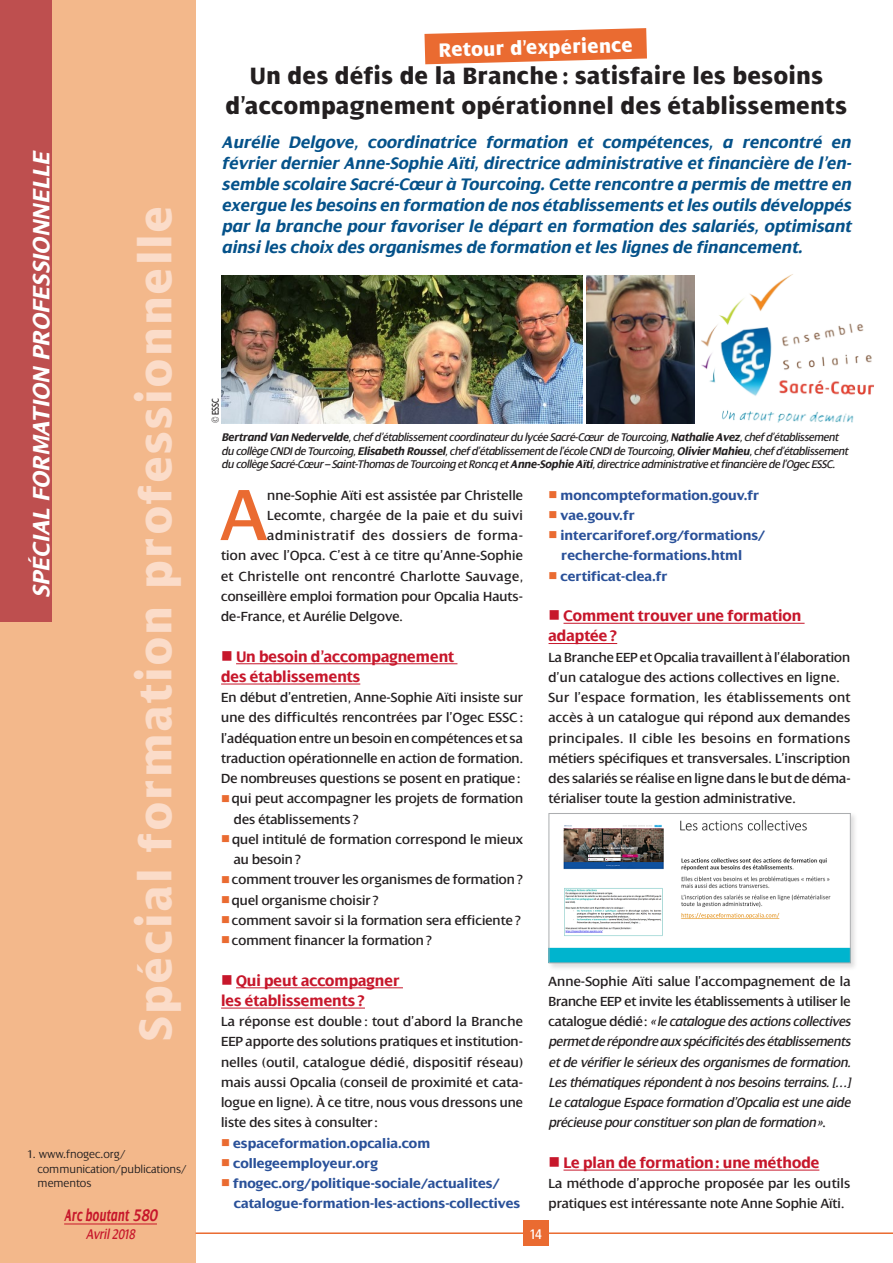
<style>
.page{position:relative;width:893px;height:1263px;background:#fff}
.page>*{position:absolute;margin:0;border:0;box-sizing:border-box;transform-origin:0 0}
.t1{font:77.55px "Dialog";color:#ea6b31}
.t2{font:800 49.5px "Dialog";letter-spacing:.06em;color:#fbdcc9;scale:.9 1}
.t3{font:800 25.5px/30px "Dialog";letter-spacing:.02em;color:#231f20;text-align:center;scale:.9 1}
.t4{font:italic 700 25.5px "Dialog";color:#fff}
.t5{font:800 21px "Dialog";color:#fff;scale:.9 1}
.t6{font:italic 700 18px/21px "Dialog";letter-spacing:-.005em;color:#05528a;text-align:justify}
.t7{font:italic 700 18px "Dialog";letter-spacing:.02em;color:#c7172b;scale:.65 1}
.t8{font:700 16.5px/20.2px "Dialog";color:#c7172b;scale:.95 1}
.t9{font:italic 15px "Dialog";color:#c7172b;scale:.85 1}
.t10{font:15px "Dialog";color:#fff;scale:.85 1}
.t11{font:14.25px/20.2px "Dialog";color:#231f20}
.t12{font:italic 14.25px/20.2px "Dialog";letter-spacing:-.015em;color:#231f20;text-align:justify}
.t13{font:700 14.25px/20.2px "Dialog";color:#2a5199}
.t14{font:14.25px "Dialog";letter-spacing:.025em;color:#231f20}
.t15{font:14.25px "Dialog";letter-spacing:.02em;color:#231f20}
.t16{font:14.25px "Dialog";letter-spacing:.045em;color:#231f20}
.t17{font:italic 12px/13.5px "Dialog";letter-spacing:-.02em;color:#231f20}
.t18{font:300 12px/14.4px "Dialog";letter-spacing:-.01em;color:#231f20}
.t19{font:10.5px "Dialog";color:#231f20;scale:.8 1}
.s1{font-weight:700}
.s2{color:#ea6b31}
.s3{font-style:normal}
</style>
<div class="page">
<div style="left:0;top:0;width:196px;height:1263px;background:#f3b88b"></div>
<div style="left:0;top:0;width:51px;height:621px;background:#be4f4f"></div>
<hr style="left:196px;top:1232px;width:697px;height:2px;background:#ea6b31">
<div style="left:523px;top:1220px;width:26px;height:26px;background:#ea6b31"></div>
<hr style="left:64px;top:1223px;width:93px;height:1px;background:#c7172b">
<hr style="left:236px;top:663px;width:221px;height:1px;background:#c7172b">
<hr style="left:221px;top:684px;width:139px;height:1px;background:#c7172b">
<hr style="left:236px;top:987px;width:167px;height:1px;background:#c7172b">
<hr style="left:221px;top:1008px;width:144px;height:1px;background:#c7172b">
<hr style="left:563px;top:623px;width:242px;height:1px;background:#c7172b">
<hr style="left:549px;top:643px;width:68px;height:1px;background:#c7172b">
<hr style="left:563px;top:1170px;width:256px;height:1px;background:#c7172b">
<div style="left:547px;top:811px;width:311px;height:160px;background:#231f20;opacity:.15"></div>
<img style="left:551px;top:815px;width:298px;height:146px">
<div style="left:549px;top:813px;width:302px;height:150px;border:1px solid #abadaf"></div>
<img style="left:221px;top:275px;width:362px;height:148px">
<img style="left:586px;top:275px;width:108px;height:148px">
<img style="left:701px;top:274px;width:173px;height:148px">
<svg style="left:424px;top:28px;width:223px;height:36px;background:#ed8251"></svg>
<h3 class="t4" style="left:27px;top:598px;width:448px;rotate:-90deg">SPÉCIAL Formation professionnelle</h3>
<h2 class="t2" style="left:129px;top:1041px;width:930px;rotate:-90deg">Spécial formation professionnelle</h2>
<p class="t18" style="left:38px;top:1147px;width:150px;text-indent:-11px">1. www.fnogec.org/ communication/publications/ mementos</p>
<p class="t7" style="left:64px;top:1206px;width:145px">Arc boutant 580</p>
<p class="t9" style="left:86px;top:1226px;width:59px">Avril 2018</p>
<h3 class="t5" style="left:439px;top:38px;width:217px;rotate:-1deg">Retour d’expérience</h3>
<h3 class="t3" style="left:225px;top:61px;width:692px">Un des défis de la Branche : satisfaire les besoins d’accompagnement opérationnel des établissements</h3>
<p class="t6" style="left:222px;top:132px;width:631px">Aurélie Delgove, coordinatrice formation et compétences, a rencontré en février dernier Anne-Sophie Aïti, directrice administrative et financière de l’en&shy;semble scolaire Sacré-Cœur à Tourcoing. Cette rencontre a permis de mettre en exergue les besoins en formation de nos établissements et les outils développés par la branche pour favoriser le départ en formation des salariés, optimisant ainsi les choix des organismes de formation et les lignes de financement.</p>
<p class="t19" style="left:210px;top:423px;width:33px;rotate:-90deg">© ESSC</p>
<p class="t17" style="left:222px;top:431px;width:628px"><span class="s1">Bertrand Van Nedervelde</span>, chef d’établissement coordinateur du lycée Sacré-Cœur de Tourcoing, <span class="s1">Nathalie Avez</span>, chef d’établissement du collège CNDI de Tourcoing, <span class="s1">Elisabeth Roussel</span>, chef d’établissement de l’école CNDI de Tourcoing, <span class="s1">Olivier Mahieu</span>, chef d’établissement du collège Sacré-Cœur – Saint-Thomas de Tourcoing et Roncq et <span class="s1">Anne-Sophie Aïti</span>, directrice administrative et financière de l’Ogec ESSC.</p>
<h1 class="t1" style="left:221px;top:474px;width:47px">A</h1>
<p class="t11" style="left:267px;top:485px;width:257px">nne-Sophie Aïti est assistée par Christelle</p>
<p class="t15" style="left:267px;top:508px;width:257px">Lecomte, chargée de la paie et du suivi</p>
<p class="t16" style="left:267px;top:528px;width:257px">administratif des dossiers de forma-</p>
<p class="t11" style="left:221px;top:546px;width:303px">tion avec l’Opca. C’est à ce titre qu’Anne-Sophie</p>
<p class="t14" style="left:221px;top:568px;width:303px">et Christelle ont rencontré Charlotte Sauvage,</p>
<p class="t11" style="left:221px;top:586px;width:303px">conseillère emploi formation pour Opcalia Hauts-</p>
<p class="t11" style="left:221px;top:606px;width:183px">de-France, et Aurélie Delgove.</p>
<p class="t8" style="left:221px;top:646px;width:247px;text-indent:15px">Un besoin d’accompagnement des établissements</p>
<p class="t11" style="left:221px;top:687px;width:303px;text-align:justify">En début d’entretien, Anne-Sophie Aïti insiste sur une des difficultés rencontrées par l’Ogec ESSC : l’adéquation entre un besoin en compétences et sa traduction opérationnelle en action de formation.<br>De nombreuses questions se posent en pratique :</p>
<p class="t11" style="left:234px;top:789px;width:291px;text-indent:-13px"><span class="s2">■</span> qui peut accompagner les projets de formation des établissements ?</p>
<p class="t11" style="left:234px;top:829px;width:291px;text-indent:-13px"><span class="s2">■</span> quel intitulé de formation correspond le mieux au besoin?</p>
<p class="t11" style="left:221px;top:870px;width:303px"><span class="s2">■</span> comment trouver les organismes de formation?</p>
<p class="t11" style="left:221px;top:890px;width:159px"><span class="s2">■</span> quel organisme choisir ?</p>
<p class="t11" style="left:221px;top:910px;width:301px"><span class="s2">■</span> comment savoir si la formation sera efficiente ?</p>
<p class="t11" style="left:221px;top:930px;width:212px"><span class="s2">■</span> comment financer la formation?</p>
<p class="t8" style="left:221px;top:970px;width:189px;text-indent:15px">Qui peut accompagner les établissements ?</p>
<p class="t11" style="left:221px;top:1011px;width:303px;text-align:justify">La réponse est double : tout d’abord la Branche EEP apporte des solutions pratiques et institution&shy;nelles (outil, catalogue dédié, dispositif réseau) mais aussi Opcalia (conseil de proximité et cata&shy;logue en ligne). À ce titre, nous vous dressons une liste des sites à consulter:</p>
<p class="t13" style="left:221px;top:1133px;width:211px"><span class="s2">■</span> espaceformation.opcalia.com</p>
<p class="t13" style="left:221px;top:1153px;width:158px"><span class="s2">■</span> collegeemployeur.org</p>
<p class="t13" style="left:234px;top:1173px;width:288px;text-indent:-13px"><span class="s2">■</span> fnogec.org/politique-sociale/actualites/ catalogue-formation-les-actions-collectives</p>
<p class="t13" style="left:549px;top:485px;width:212px"><span class="s2">■</span> moncompteformation.gouv.fr</p>
<p class="t13" style="left:549px;top:505px;width:88px"><span class="s2">■</span> vae.gouv.fr</p>
<p class="t13" style="left:561px;top:525px;width:205px;text-indent:-13px"><span class="s2">■</span> intercariforef.org/formations/ recherche-formations.html</p>
<p class="t13" style="left:549px;top:566px;width:121px"><span class="s2">■</span> certificat-clea.fr</p>
<p class="t8" style="left:548px;top:606px;width:268px;text-indent:15px">Comment trouver une formation adaptée?</p>
<p class="t11" style="left:549px;top:647px;width:304px">La Branche EEP et Opcalia travaillent à l’élaboration d’un catalogue des actions collectives en ligne.<br>Sur l’espace formation, les établissements ont accès à un catalogue qui répond aux demandes principales. Il cible les besoins en formations métiers spécifiques et transversales. L’inscription des salariés se réalise en ligne dans le but de déma&shy;térialiser toute la gestion administrative.</p>
<p class="t12" style="left:549px;top:971px;width:304px"><span class="s3">Anne-Sophie Aïti salue l’accompagnement de la Branche EEP et invite les établissements à utiliser le catalogue dédié:</span> «le catalogue des actions collectives permet de répondre aux spécificités des établissements et de vérifier le sérieux des organismes de formation.<br>Les thématiques répondent à nos besoins terrains. […] Le catalogue Espace formation d’Opcalia est une aide précieuse pour constituer son plan de formation»<span class="s3">.</span></p>
<p class="t8" style="left:563px;top:1152px;width:271px">Le plan de formation: une méthode</p>
<p class="t11" style="left:549px;top:1173px;width:303px">La méthode d’approche proposée par les outils pratiques est intéressante note Anne Sophie Aïti.</p>
<p class="t10" style="left:530px;top:1226px;width:16px">14</p>
</div>
